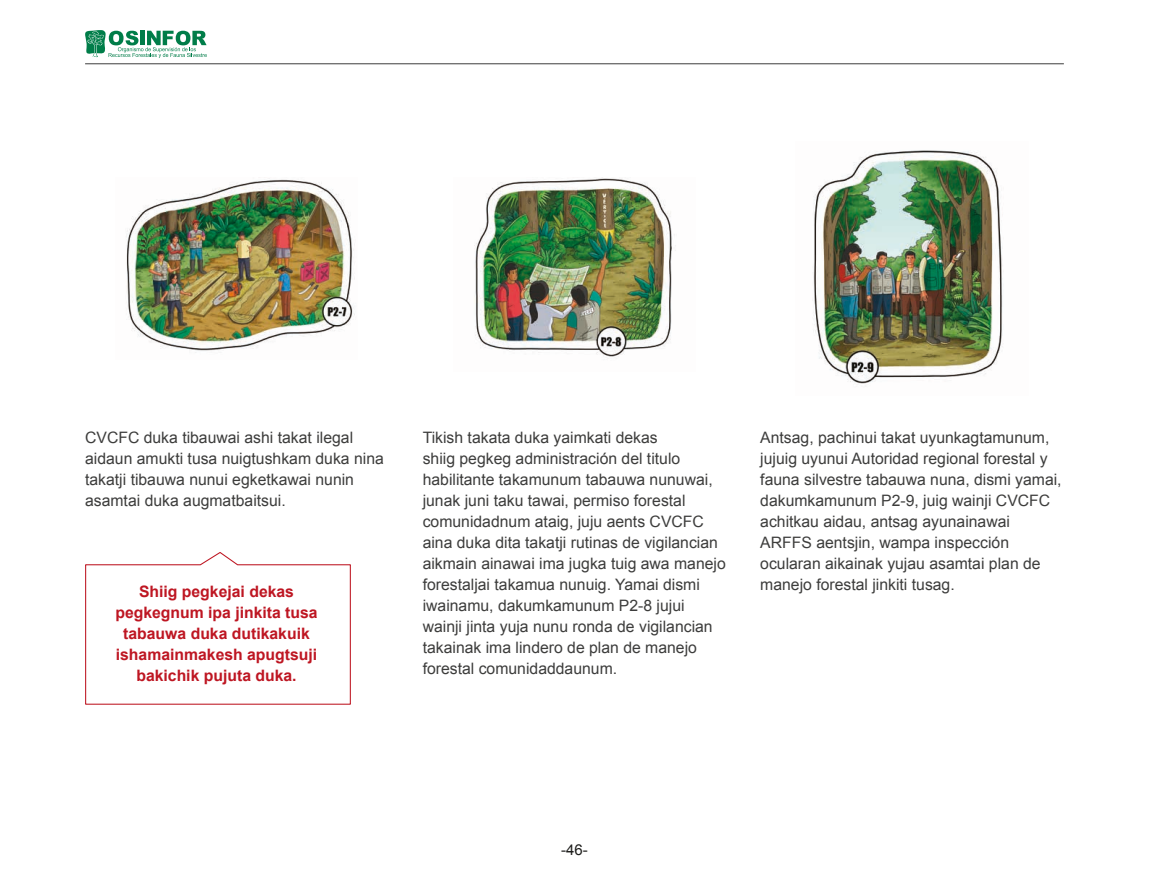
<style>
.page{position:relative;width:1149px;height:893px;background:#fff}
.page>*{position:absolute;margin:0;border:0;box-sizing:border-box;transform-origin:0 0}
.t1{font:15.75px/21px "Arial";color:#3d3d3c}
.t2{font:700 15.75px/21px "Arial";color:#be1622;text-align:center}
.t3{font:15px "Arial";color:#1d1d1b}
</style>
<div class="page">
<hr style="left:85px;top:63px;width:978px;height:1px;background:#3d3d3c">
<svg style="left:85px;top:30px;width:122px;height:28px"></svg>
<img style="left:126px;top:178px;width:229px;height:175px">
<img style="left:474px;top:178px;width:202px;height:179px">
<img style="left:813px;top:150px;width:190px;height:234px">
<svg style="left:85px;top:552px;width:266px;height:153px"></svg>
<p class="t1" style="left:85px;top:427px;width:300px">CVCFC duka tibauwai ashi takat ilegal aidaun amukti tusa nuigtushkam duka nina takatji tibauwa nunui egketkawai nunin asamtai duka augmatbaitsui.</p>
<p class="t1" style="left:422px;top:427px;width:304px">Tikish takata duka yaimkati dekas<br>shiig pegkeg administración del titulo habilitante takamunum tabauwa nunuwai, junak juni taku tawai, permiso forestal comunidadnum ataig, juju aents CVCFC aina duka dita takatji rutinas de vigilancian aikmain ainawai ima jugka tuig awa manejo forestaljai takamua nunuig. Yamai dismi iwainamu, dakumkamunum P2-8 jujui wainji jinta yuja nunu ronda de vigilancian takainak ima lindero de plan de manejo forestal comunidaddaunum.</p>
<p class="t1" style="left:760px;top:427px;width:303px">Antsag, pachinui takat uyunkagtamunum, jujuig uyunui Autoridad regional forestal y fauna silvestre tabauwa nuna, dismi yamai, dakumkamunum P2-9, juig wainji CVCFC achitkau aidau, antsag ayunainawai ARFFS aentsjin, wampa inspección ocularan aikainak yujau asamtai plan de manejo forestal jinkiti tusag.</p>
<p class="t2" style="left:115px;top:582px;width:204px">Shiig pegkejai dekas pegkegnum ipa jinkita tusa tabauwa duka dutikakuik ishamainmakesh apugtsuji bakichik pujuta duka.</p>
<p class="t3" style="left:561px;top:840px;width:28px">-46-</p>
</div>
